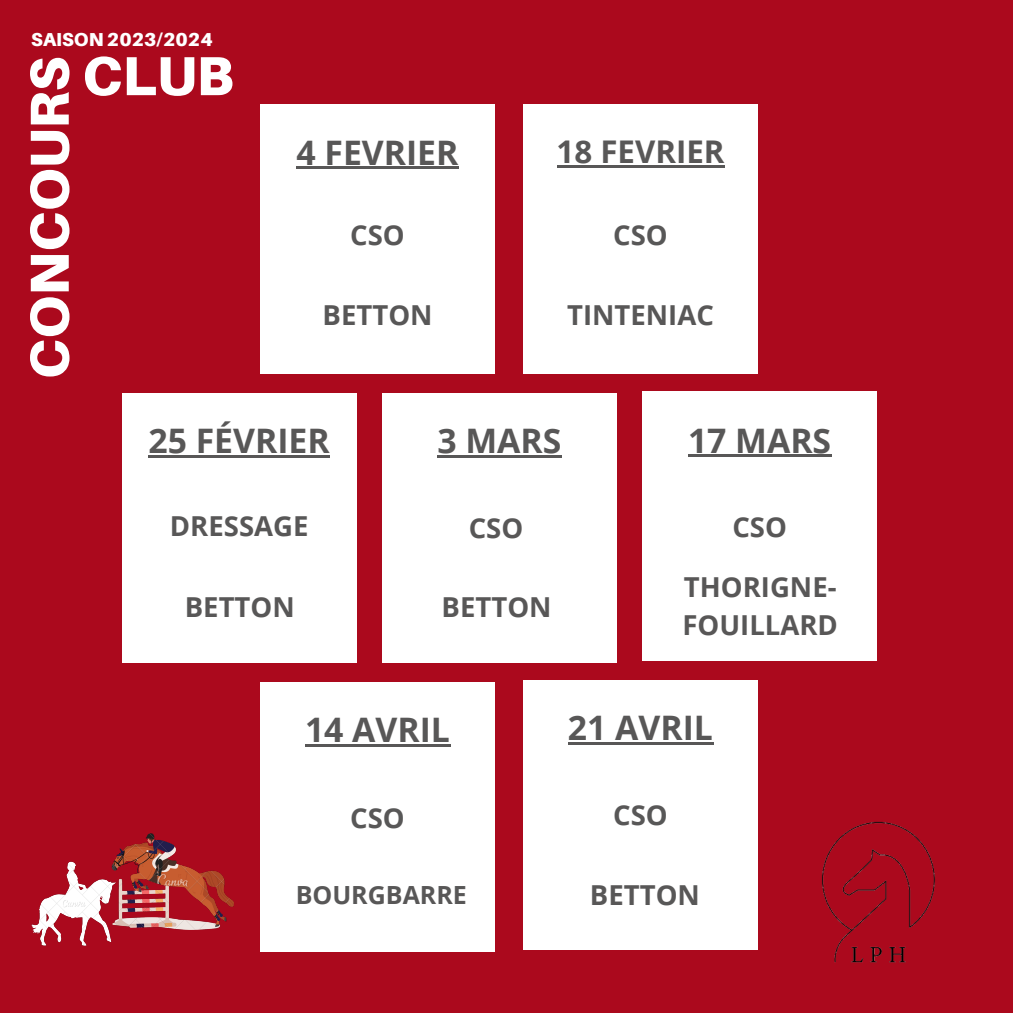
<style>
.page{position:relative;width:1013px;height:1013px;background:#fff}
.page>*{position:absolute;margin:0;border:0;box-sizing:border-box;transform-origin:0 0}
.t1{font:900 55px "Aileron";color:#fff}
.t2{font:700 33.75px "Open Sans";color:#585757}
.t3{font:700 31.25px "Open Sans";color:#585757}
.t4{font:700 27.5px/38.5px "Open Sans";color:#585757}
.t5{font:700 25px "Open Sans";color:#585757}
.t6{font:900 18.75px "Aileron";color:#fff}
</style>
<div class="page">
<div style="left:0;top:0;width:1012px;height:1012px;background:#ab091d"></div>
<div style="left:122px;top:393px;width:234px;height:269px;background:#fff"></div>
<div style="left:382px;top:393px;width:234px;height:269px;background:#fff"></div>
<div style="left:260px;top:681px;width:235px;height:270px;background:#fff"></div>
<img style="left:31px;top:861px;width:81px;height:84px">
<img style="left:112px;top:833px;width:122px;height:96px">
<div style="left:260px;top:104px;width:235px;height:270px;background:#fff"></div>
<div style="left:642px;top:391px;width:234px;height:269px;background:#fff"></div>
<img style="left:822px;top:821px;width:113px;height:142px">
<hr style="left:148px;top:455px;width:182px;height:3px;background:#585757">
<hr style="left:437px;top:455px;width:124px;height:3px;background:#585757">
<hr style="left:305px;top:744px;width:145px;height:3px;background:#585757">
<hr style="left:296px;top:166px;width:162px;height:3px;background:#585757">
<hr style="left:688px;top:454px;width:143px;height:3px;background:#585757">
<div style="left:523px;top:104px;width:234px;height:270px;background:#fff"></div>
<hr style="left:556px;top:165px;width:168px;height:3px;background:#585757">
<div style="left:523px;top:679px;width:234px;height:270px;background:#fff"></div>
<hr style="left:568px;top:742px;width:145px;height:3px;background:#585757">
<p class="t6" style="left:31px;top:28px;width:183px">SAISON 2023/2024</p>
<p class="t1" style="left:82px;top:42px;width:153px">CLUB</p>
<p class="t1" style="left:15px;top:379px;width:324px;rotate:-90deg">CONCOURS</p>
<p class="t2" style="left:296px;top:128px;width:163px">4 FEVRIER</p>
<p class="t4" style="left:350px;top:215px;width:56px">CSO</p>
<p class="t4" style="left:322px;top:295px;width:111px">BETTON</p>
<p class="t3" style="left:556px;top:130px;width:169px">18 FEVRIER</p>
<p class="t4" style="left:613px;top:215px;width:56px">CSO</p>
<p class="t4" style="left:567px;top:295px;width:148px">TINTENIAC</p>
<p class="t2" style="left:148px;top:417px;width:183px">25 FÉVRIER</p>
<p class="t2" style="left:437px;top:417px;width:125px">3 MARS</p>
<p class="t4" style="left:170px;top:505px;width:140px">DRESSAGE</p>
<p class="t4" style="left:469px;top:507px;width:56px">CSO</p>
<p class="t4" style="left:185px;top:586px;width:111px">BETTON</p>
<p class="t4" style="left:441px;top:586px;width:111px">BETTON</p>
<p class="t2" style="left:688px;top:416px;width:145px">17 MARS</p>
<p class="t4" style="left:732px;top:506px;width:56px">CSO</p>
<p class="t4" style="left:682px;top:566px;width:157px">THORIGNE-<br>FOUILLARD</p>
<p class="t2" style="left:305px;top:706px;width:146px">14 AVRIL</p>
<p class="t2" style="left:568px;top:704px;width:146px">21 AVRIL</p>
<p class="t4" style="left:350px;top:797px;width:56px">CSO</p>
<p class="t4" style="left:613px;top:795px;width:56px">CSO</p>
<p class="t5" style="left:296px;top:877px;width:173px">BOURGBARRE</p>
<p class="t4" style="left:590px;top:874px;width:111px">BETTON</p>
</div>
